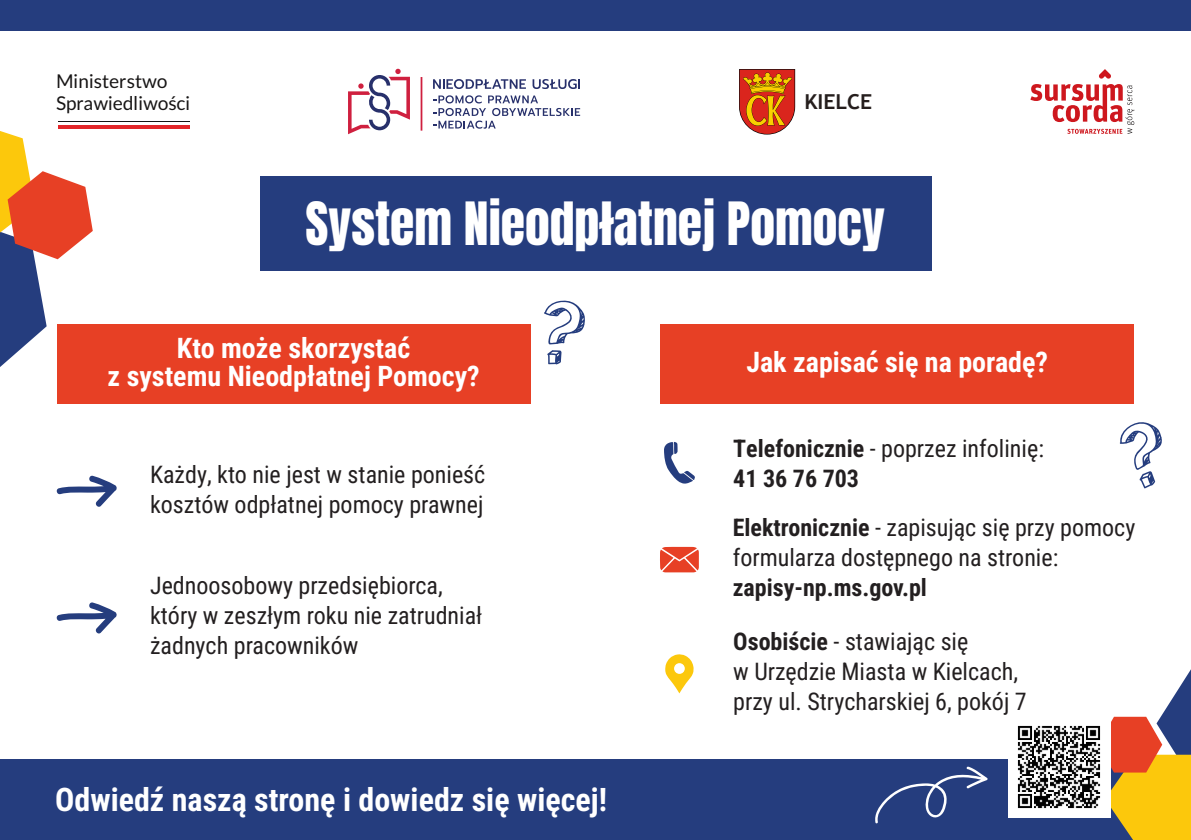
<style>
.page{position:relative;width:1191px;height:840px;background:#fff}
.page>*{position:absolute;margin:0;border:0;box-sizing:border-box;transform-origin:0 0}
.t1{font:49.8px "Anton";color:#fff}
.t2{font:700 32px "Roboto Condensed";color:#fff}
.t3{font:700 28px "Roboto Condensed";color:#fff}
.t4{font:24px "Roboto Condensed";color:#231f20}
.t5{font:700 24px "Roboto Condensed";color:#231f20}
.t6{font:700 20.6px "Trebuchet MS";color:#251e1d}
.t7{font:19px "Lato";color:#171515}
.s1{font-weight:700}
</style>
<div class="page">
<div style="left:0;top:0;width:1191px;height:30px;background:#253d7e"></div>
<div style="left:0;top:759px;width:1191px;height:80px;background:#253d7e"></div>
<svg style="left:0;top:128px;width:93px;height:239px"></svg>
<svg style="left:875px;top:766px;width:113px;height:57px"></svg>
<svg style="left:1097px;top:669px;width:94px;height:170px"></svg>
<svg style="left:1119px;top:422px;width:43px;height:66px"></svg>
<svg style="left:665px;top:654px;width:29px;height:39px"></svg>
<svg style="left:664px;top:442px;width:31px;height:41px"></svg>
<svg style="left:660px;top:546px;width:39px;height:26px"></svg>
<svg style="left:56px;top:475px;width:61px;height:32px"></svg>
<svg style="left:56px;top:602px;width:61px;height:32px"></svg>
<div style="left:57px;top:324px;width:473px;height:80px;background:#e74025"></div>
<div style="left:660px;top:324px;width:474px;height:80px;background:#e74025"></div>
<svg style="left:544px;top:300px;width:41px;height:64px"></svg>
<div style="left:260px;top:177px;width:671px;height:94px;background:#253d7e"></div>
<div style="left:1008px;top:715px;width:102px;height:102px;background:#fff"></div>
<svg style="left:1030px;top:69px;width:104px;height:65px"></svg>
<hr style="left:58px;top:125px;width:131px;height:3px;background:#e32529">
<hr style="left:58px;top:121px;width:131px;height:1px;background:#171515">
<svg style="left:348px;top:69px;width:74px;height:65px"></svg>
<svg style="left:433px;top:79px;width:93px;height:10px"></svg>
<svg style="left:532px;top:79px;width:48px;height:10px"></svg>
<svg style="left:433px;top:95px;width:147px;height:34px"></svg>
<svg style="left:739px;top:69px;width:56px;height:65px;background:#d15f26"></svg>
<img style="left:1017px;top:725px;width:84px;height:83px">
<p class="t7" style="left:56px;top:73px;width:113px">Ministerstwo</p>
<p class="t7" style="left:56px;top:94px;width:135px">Sprawiedliwości</p>
<p class="t6" style="left:804px;top:94px;width:69px">KIELCE</p>
<p class="t1" style="left:305px;top:186px;width:581px">System Nieodpłatnej Pomocy</p>
<p class="t3" style="left:177px;top:337px;width:235px">Kto może skorzystać</p>
<p class="t3" style="left:108px;top:365px;width:374px">z systemu Nieodpłatnej Pomocy?</p>
<p class="t4" style="left:150px;top:464px;width:337px">Każdy, kto nie jest w stanie ponieść</p>
<p class="t4" style="left:150px;top:494px;width:335px">kosztów odpłatnej pomocy prawnej</p>
<p class="t4" style="left:150px;top:576px;width:294px">Jednoosobowy przedsiębiorca,</p>
<p class="t4" style="left:150px;top:606px;width:334px">który w zeszłym roku nie zatrudniał</p>
<p class="t4" style="left:150px;top:636px;width:210px">żadnych pracowników</p>
<p class="t2" style="left:55px;top:786px;width:553px">Odwiedź naszą stronę i dowiedz się więcej!</p>
<p class="t3" style="left:746px;top:351px;width:303px">Jak zapisać się na poradę?</p>
<p class="t4" style="left:733px;top:438px;width:312px"><span class="s1">Telefonicznie</span> - poprzez infolinię:</p>
<p class="t5" style="left:733px;top:468px;width:127px">41 36 76 703</p>
<p class="t4" style="left:733px;top:517px;width:404px"><span class="s1">Elektronicznie</span> - zapisując się przy pomocy</p>
<p class="t4" style="left:733px;top:547px;width:327px">formularza dostępnego na stronie:</p>
<p class="t5" style="left:733px;top:577px;width:196px">zapisy-np.ms.gov.pl</p>
<p class="t4" style="left:733px;top:632px;width:236px"><span class="s1">Osobiście</span> - stawiając się</p>
<p class="t4" style="left:733px;top:662px;width:286px">w Urzędzie Miasta w Kielcach,</p>
<p class="t4" style="left:733px;top:692px;width:295px">przy ul. Strycharskiej 6, pokój 7</p>
</div>
